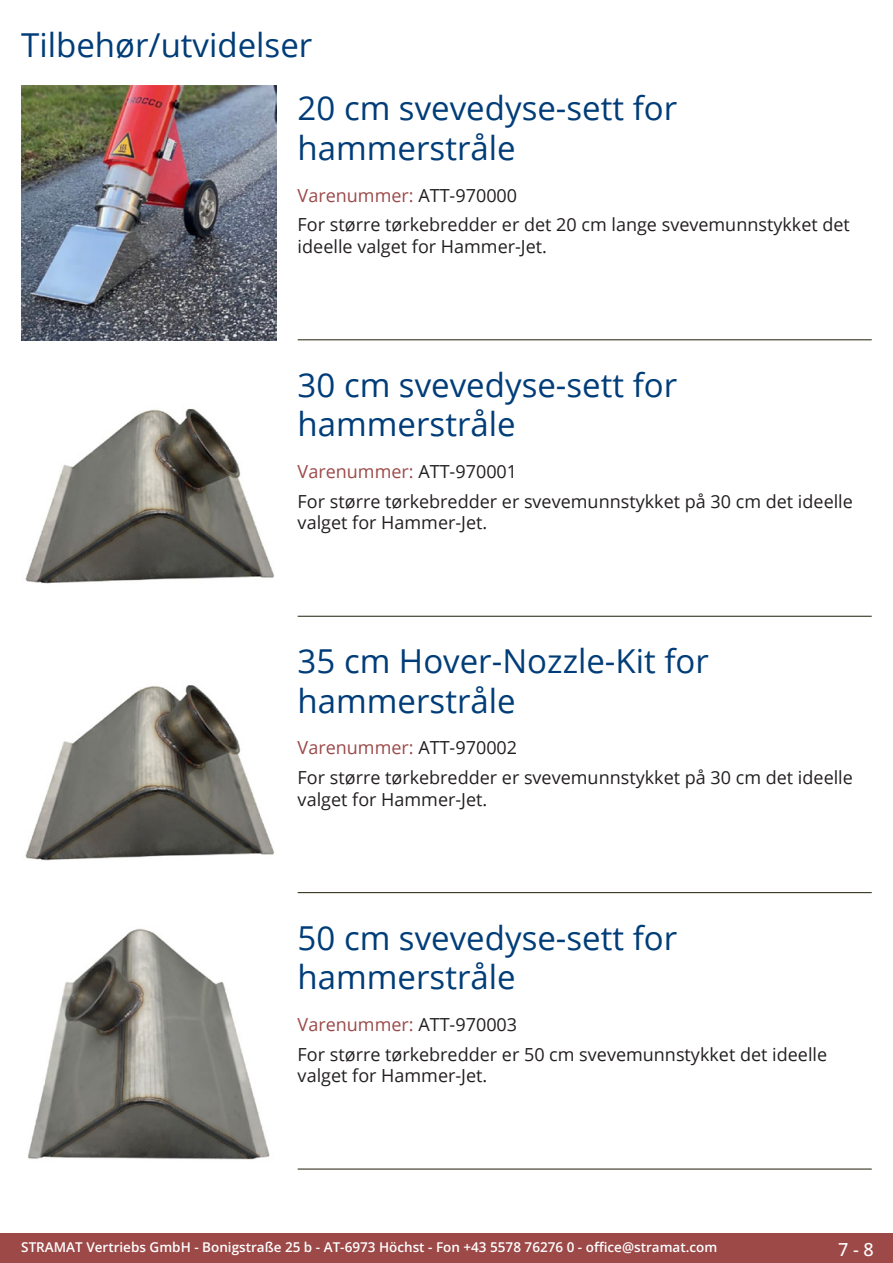
<style>
.page{position:relative;width:893px;height:1263px;background:#fff}
.page>*{position:absolute;margin:0;border:0;box-sizing:border-box;transform-origin:0 0}
.Produkttitel{font:33px/39.6px "Open Sans";color:#003d78}
.RastTitel{font:33px "Open Sans";color:#003d78}
.Beschreibung_Text{font:18px/21.6px "Open Sans";color:#231f20}
.TechDaten_Überschrif{font:18px "Open Sans";color:#9c4948}
.t1{font:500 18px "Open Sans";color:#fff}
.t2{font:600 13.5px "Open Sans";color:#fff}
.s1{color:#231f20}
</style>
<div class="page">
<div style="left:0;top:1233px;width:893px;height:30px;background:#9c4948"></div>
<hr style="left:298px;top:340px;width:574px;height:1px;background:#201d08">
<hr style="left:298px;top:616px;width:574px;height:1px;background:#201d08">
<hr style="left:298px;top:892px;width:574px;height:1px;background:#201d08">
<hr style="left:298px;top:1169px;width:574px;height:1px;background:#201d08">
<img style="left:21px;top:85px;width:255px;height:255px">
<img style="left:25px;top:408px;width:249px;height:176px">
<img style="left:25px;top:685px;width:250px;height:176px">
<img style="left:28px;top:929px;width:242px;height:231px">
<p class="RastTitel" style="left:21px;top:22px;width:293px">Tilbehør/utvidelser</p>
<p class="Produkttitel" style="left:298px;top:88px;width:381px">20 cm svevedyse-sett for hammerstråle</p>
<p class="TechDaten_Überschrif" style="left:298px;top:183px;width:221px">Varenummer: <span class="s1">ATT-970000</span></p>
<p class="Beschreibung_Text" style="left:298px;top:214px;width:554px">For større tørkebredder er det 20 cm lange svevemunnstykket det ideelle valget for Hammer-Jet.</p>
<p class="Produkttitel" style="left:298px;top:364px;width:381px">30 cm svevedyse-sett for hammerstråle</p>
<p class="TechDaten_Überschrif" style="left:298px;top:459px;width:221px">Varenummer: <span class="s1">ATT-970001</span></p>
<p class="Beschreibung_Text" style="left:298px;top:490px;width:557px">For større tørkebredder er svevemunnstykket på 30 cm det ideelle valget for Hammer-Jet.</p>
<p class="Produkttitel" style="left:298px;top:640px;width:413px">35 cm Hover-Nozzle-Kit for hammerstråle</p>
<p class="TechDaten_Überschrif" style="left:298px;top:735px;width:221px">Varenummer: <span class="s1">ATT-970002</span></p>
<p class="Beschreibung_Text" style="left:298px;top:766px;width:557px">For større tørkebredder er svevemunnstykket på 30 cm det ideelle valget for Hammer-Jet.</p>
<p class="Produkttitel" style="left:298px;top:917px;width:381px">50 cm svevedyse-sett for hammerstråle</p>
<p class="TechDaten_Überschrif" style="left:298px;top:1012px;width:221px">Varenummer: <span class="s1">ATT-970003</span></p>
<p class="Beschreibung_Text" style="left:298px;top:1043px;width:531px">For større tørkebredder er 50 cm svevemunnstykket det ideelle valget for Hammer-Jet.</p>
<p class="t2" style="left:21px;top:1238px;width:698px">STRAMAT Vertriebs GmbH - Bonigstraße 25 b - AT-6973 Höchst - Fon +43 5578 76276 0 - office@stramat.com</p>
<p class="t1" style="left:838px;top:1237px;width:37px">7 - 8</p>
</div>
